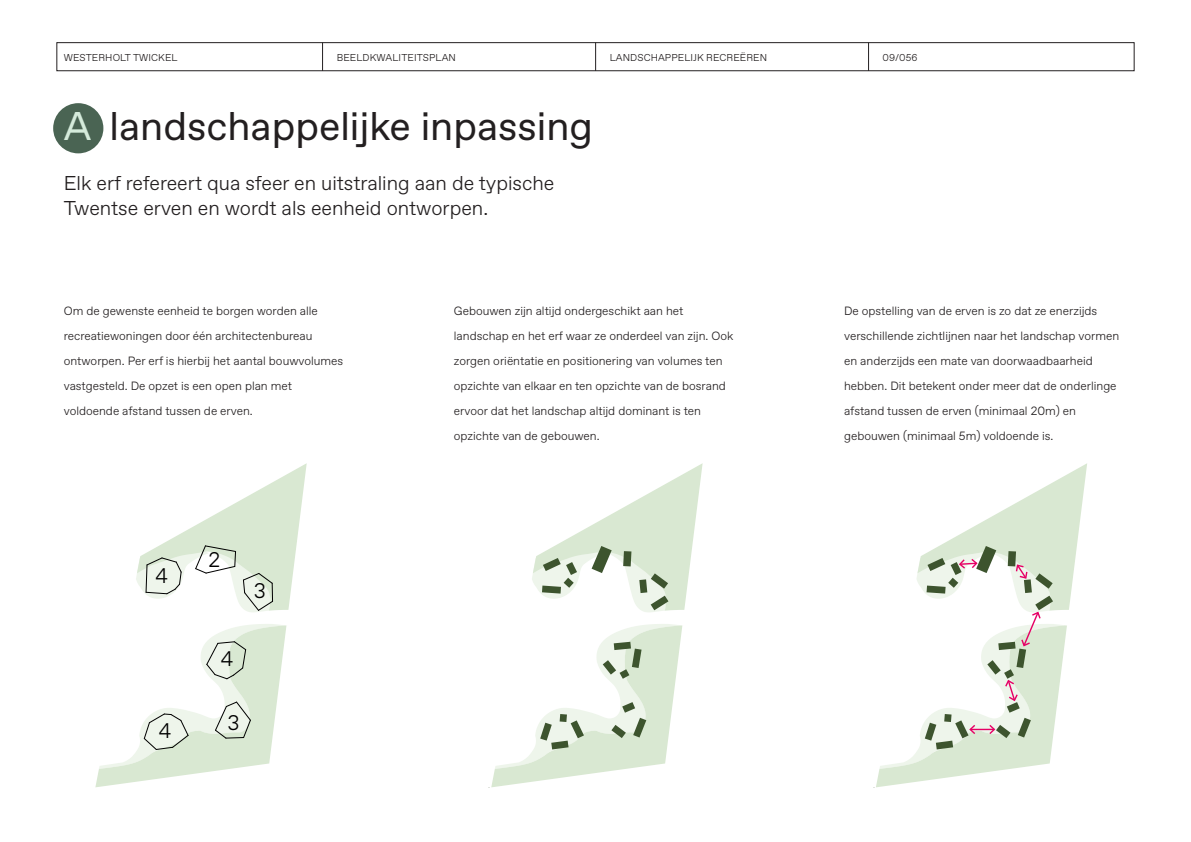
<style>
.page{position:relative;width:1191px;height:842px;background:#fff}
.page>*{position:absolute;margin:0;border:0;box-sizing:border-box;transform-origin:0 0}
.Titel{font:40px "Favorit Std";color:#231f20}
.t1{font:300 21.2px "Favorit Std";color:#000}
.Subtitel_normaal{font:300 20px/25px "Favorit Std";color:#231f20}
.Broodtekst__light{font:300 12px/25px "Favorit Std";color:#231f20}
.t2{font:300 10px "Favorit Std";letter-spacing:.01em;color:#231f20}
.s1{color:#d5ebdb}
</style>
<div class="page">
<div style="left:53px;top:103px;width:50px;height:50px;background:#4a6453;border-radius:50%"></div>
<svg style="left:489px;top:624px;width:194px;height:164px"></svg>
<svg style="left:532px;top:464px;width:170px;height:148px"></svg>
<svg style="left:95px;top:624px;width:192px;height:163px"></svg>
<svg style="left:136px;top:463px;width:171px;height:149px"></svg>
<svg style="left:873px;top:463px;width:214px;height:325px"></svg>
<div style="left:57px;top:43px;width:1077px;height:28px;border:1px solid #231f20"></div>
<svg style="left:322px;top:43px;width:1px;height:28px"></svg>
<svg style="left:595px;top:43px;width:1px;height:28px"></svg>
<svg style="left:868px;top:43px;width:1px;height:28px"></svg>
<p class="t2" style="left:64px;top:50px;width:115px">WESTERHOLT TWICKEL</p>
<p class="t2" style="left:337px;top:50px;width:121px">BEELDKWALITEITSPLAN</p>
<p class="t2" style="left:609px;top:50px;width:159px">LANDSCHAPPELIJK RECREËREN</p>
<p class="t2" style="left:882px;top:50px;width:36px">09/056</p>
<p class="Titel" style="left:64px;top:99px;width:530px"><span class="s1">A</span> landschappelijke inpassing</p>
<p class="Subtitel_normaal" style="left:64px;top:170px;width:492px">Elk erf refereert qua sfeer en uitstraling aan de typische<br>Twentse erven en wordt als eenheid ontworpen.</p>
<p class="Broodtekst__light" style="left:64px;top:298px;width:281px">Om de gewenste eenheid te borgen worden alle recreatiewoningen door één architectenbureau ontworpen. Per erf is hierbij het aantal bouwvolumes vastgesteld. De opzet is een open plan met voldoende afstand tussen de erven.</p>
<p class="Broodtekst__light" style="left:454px;top:298px;width:281px">Gebouwen zijn altijd ondergeschikt aan het landschap en het erf waar ze onderdeel van zijn. Ook zorgen oriëntatie en positionering van volumes ten opzichte van elkaar en ten opzichte van de bosrand ervoor dat het landschap altijd dominant is ten opzichte van de gebouwen.</p>
<p class="Broodtekst__light" style="left:844px;top:298px;width:276px">De opstelling van de erven is zo dat ze enerzijds verschillende zichtlijnen naar het landschap vormen en anderzijds een mate van doorwaadbaarheid hebben. Dit betekent onder meer dat de onderlinge afstand tussen de erven (minimaal 20m) en gebouwen (minimaal 5m) voldoende is.</p>
<p class="t1" style="left:155px;top:564px;width:14px">4</p>
<p class="t1" style="left:159px;top:718px;width:14px">4</p>
<p class="t1" style="left:208px;top:547px;width:13px">2</p>
<p class="t1" style="left:254px;top:578px;width:14px">3</p>
<p class="t1" style="left:221px;top:646px;width:14px">4</p>
<p class="t1" style="left:227px;top:710px;width:14px">3</p>
</div>
